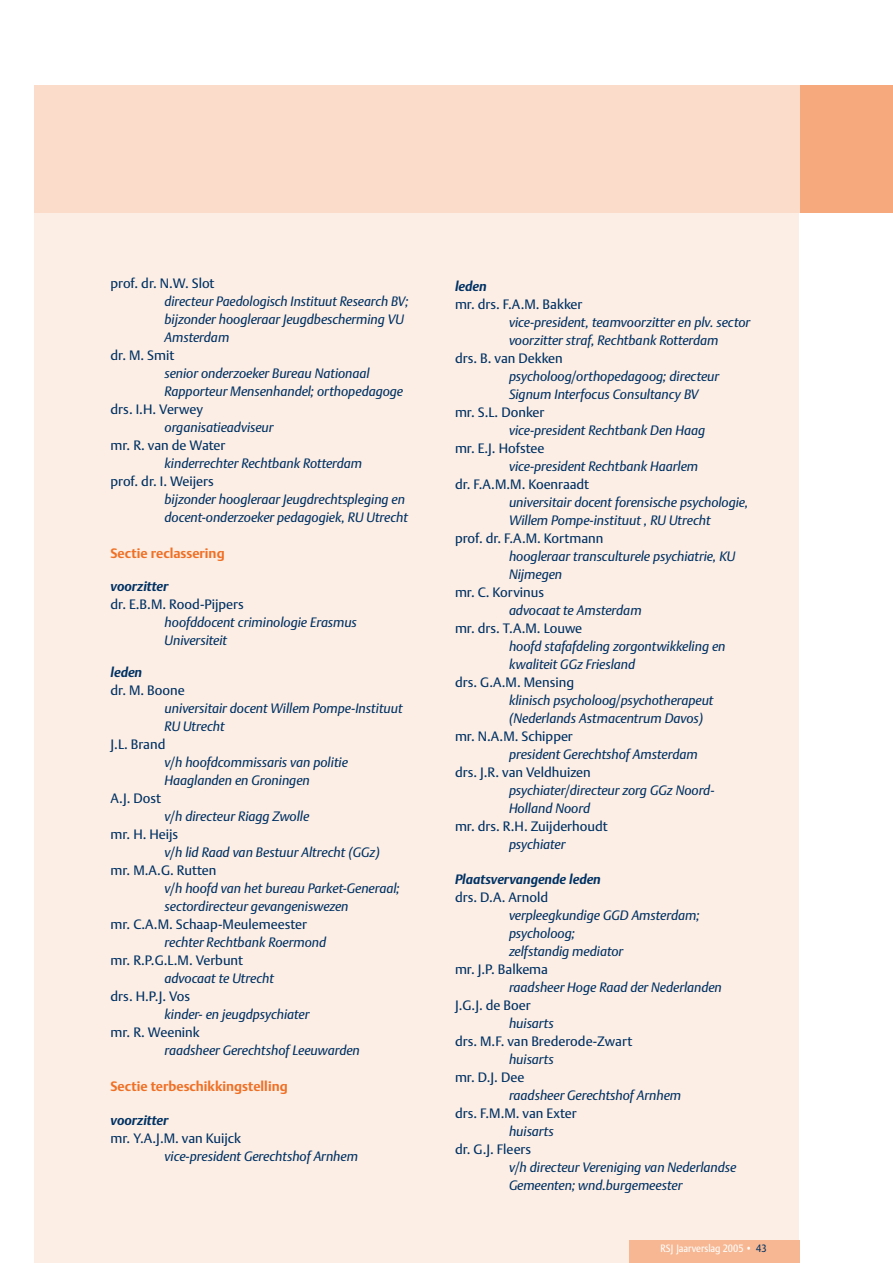
<style>
.page{position:relative;width:893px;height:1263px;background:#fff}
.page>*{position:absolute;margin:0;border:0;box-sizing:border-box;transform-origin:0 0}
.t1{font:italic 13.5px/18px "DTL Argo ST";letter-spacing:-.005em;color:#003264}
.t2{font:13.5px "DTL Argo ST";color:#003264}
.t3{font:italic 700 13.5px "DTL Argo ST";letter-spacing:-.005em;color:#003264}
.t4{font:700 13.5px "DTL Argo ST";color:#ef7025}
.t5{font:10.5px "DTL Argo T";color:#fff;scale:.89 1}
.s1{color:#003264}
</style>
<div class="page">
<div style="left:799px;top:85px;width:94px;height:128px;background:#f5a97c"></div>
<div style="left:35px;top:85px;width:764px;height:1178px;background:#fdeee5"></div>
<div style="left:34px;top:85px;width:765px;height:128px;background:#fbdbc9"></div>
<div style="left:629px;top:1240px;width:170px;height:23px;background:#f7b792"></div>
<p class="t2" style="left:111px;top:275px;width:106px">prof. dr. N.W. Slot</p>
<p class="t1" style="left:165px;top:292px;width:246px">directeur Paedologisch Instituut Research BV; bijzonder hoogleraar Jeugdbescherming VU<br>Amsterdam</p>
<p class="t2" style="left:111px;top:347px;width:65px">dr. M. Smit</p>
<p class="t1" style="left:165px;top:364px;width:240px">senior onderzoeker Bureau Nationaal<br>Rapporteur Mensenhandel; orthopedagoge</p>
<p class="t2" style="left:111px;top:401px;width:94px">drs. I.H. Verwey</p>
<p class="t1" style="left:165px;top:418px;width:111px">organisatieadviseur</p>
<p class="t2" style="left:111px;top:437px;width:116px">mr. R. van de Water</p>
<p class="t1" style="left:165px;top:454px;width:199px">kinderrechter Rechtbank Rotterdam</p>
<p class="t2" style="left:111px;top:473px;width:105px">prof. dr. I. Weijers</p>
<p class="t1" style="left:165px;top:490px;width:245px">bijzonder hoogleraar Jeugdrechtspleging en docent-onderzoeker pedagogiek, RU Utrecht</p>
<p class="t4" style="left:111px;top:545px;width:116px">Sectie reclassering</p>
<p class="t3" style="left:111px;top:578px;width:59px">voorzitter</p>
<p class="t2" style="left:111px;top:596px;width:135px">dr. E.B.M. Rood-Pijpers</p>
<p class="t1" style="left:165px;top:613px;width:194px">hoofddocent criminologie Erasmus<br>Universiteit</p>
<p class="t3" style="left:111px;top:664px;width:33px">leden</p>
<p class="t2" style="left:111px;top:682px;width:76px">dr. M. Boone</p>
<p class="t1" style="left:165px;top:699px;width:240px">universitair docent Willem Pompe-Instituut<br>RU Utrecht</p>
<p class="t2" style="left:111px;top:736px;width:56px">J.L. Brand</p>
<p class="t1" style="left:165px;top:753px;width:185px">v/h hoofdcommissaris van politie<br>Haaglanden en Groningen</p>
<p class="t2" style="left:111px;top:790px;width:52px">A.J. Dost</p>
<p class="t1" style="left:165px;top:807px;width:146px">v/h directeur Riagg Zwolle</p>
<p class="t2" style="left:111px;top:826px;width:69px">mr. H. Heijs</p>
<p class="t1" style="left:165px;top:843px;width:217px">v/h lid Raad van Bestuur Altrecht (GGz)</p>
<p class="t2" style="left:111px;top:862px;width:107px">mr. M.A.G. Rutten</p>
<p class="t1" style="left:165px;top:879px;width:237px">v/h hoofd van het bureau Parket-Generaal; sectordirecteur gevangeniswezen</p>
<p class="t2" style="left:111px;top:916px;width:198px">mr. C.A.M. Schaap-Meulemeester</p>
<p class="t1" style="left:165px;top:933px;width:163px">rechter Rechtbank Roermond</p>
<p class="t2" style="left:111px;top:952px;width:134px">mr. R.P.G.L.M. Verbunt</p>
<p class="t1" style="left:165px;top:969px;width:111px">advocaat te Utrecht</p>
<p class="t2" style="left:111px;top:988px;width:81px">drs. H.P.J. Vos</p>
<p class="t1" style="left:165px;top:1005px;width:146px">kinder- en jeugdpsychiater</p>
<p class="t2" style="left:111px;top:1024px;width:91px">mr. R. Weenink</p>
<p class="t1" style="left:165px;top:1041px;width:197px">raadsheer Gerechtshof Leeuwarden</p>
<p class="t4" style="left:111px;top:1078px;width:179px">Sectie terbeschikkingstelling</p>
<p class="t3" style="left:111px;top:1112px;width:59px">voorzitter</p>
<p class="t2" style="left:111px;top:1130px;width:132px">mr. Y.A.J.M. van Kuijck</p>
<p class="t1" style="left:165px;top:1147px;width:195px">vice-president Gerechtshof Arnhem</p>
<p class="t3" style="left:455px;top:278px;width:33px">leden</p>
<p class="t2" style="left:455px;top:296px;width:129px">mr. drs. F.A.M. Bakker</p>
<p class="t1" style="left:509px;top:313px;width:243px">vice-president, teamvoorzitter en plv. sector voorzitter straf, Rechtbank Rotterdam</p>
<p class="t2" style="left:455px;top:350px;width:109px">drs. B. van Dekken</p>
<p class="t1" style="left:509px;top:367px;width:212px">psycholoog/orthopedagoog; directeur<br>Signum Interfocus Consultancy BV</p>
<p class="t2" style="left:455px;top:404px;width:91px">mr. S.L. Donker</p>
<p class="t1" style="left:509px;top:421px;width:198px">vice-president Rechtbank Den Haag</p>
<p class="t2" style="left:455px;top:440px;width:91px">mr. E.J. Hofstee</p>
<p class="t1" style="left:509px;top:457px;width:191px">vice-president Rechtbank Haarlem</p>
<p class="t2" style="left:455px;top:476px;width:136px">dr. F.A.M.M. Koenraadt</p>
<p class="t1" style="left:509px;top:493px;width:241px">universitair docent forensische psychologie,<br>Willem Pompe-instituut , RU Utrecht</p>
<p class="t2" style="left:455px;top:530px;width:150px">prof. dr. F.A.M. Kortmann</p>
<p class="t1" style="left:509px;top:547px;width:228px">hoogleraar transculturele psychiatrie, KU<br>Nijmegen</p>
<p class="t2" style="left:455px;top:584px;width:90px">mr. C. Korvinus</p>
<p class="t1" style="left:509px;top:601px;width:134px">advocaat te Amsterdam</p>
<p class="t2" style="left:455px;top:620px;width:129px">mr. drs. T.A.M. Louwe</p>
<p class="t1" style="left:509px;top:637px;width:218px">hoofd stafafdeling zorgontwikkeling en kwaliteit GGz Friesland</p>
<p class="t2" style="left:455px;top:674px;width:121px">drs. G.A.M. Mensing</p>
<p class="t1" style="left:509px;top:691px;width:206px">klinisch psycholoog/psychotherapeut (Nederlands Astmacentrum Davos)</p>
<p class="t2" style="left:455px;top:728px;width:119px">mr. N.A.M. Schipper</p>
<p class="t1" style="left:509px;top:745px;width:190px">president Gerechtshof Amsterdam</p>
<p class="t2" style="left:455px;top:764px;width:137px">drs. J.R. van Veldhuizen</p>
<p class="t1" style="left:509px;top:781px;width:207px">psychiater/directeur zorg GGz Noord-<br>Holland Noord</p>
<p class="t2" style="left:455px;top:818px;width:154px">mr. drs. R.H. Zuijderhoudt</p>
<p class="t1" style="left:509px;top:835px;width:58px">psychiater</p>
<p class="t3" style="left:455px;top:871px;width:147px">Plaatsvervangende leden</p>
<p class="t2" style="left:455px;top:889px;width:95px">drs. D.A. Arnold</p>
<p class="t1" style="left:509px;top:906px;width:192px">verpleegkundige GGD Amsterdam; psycholoog;<br>zelfstandig mediator</p>
<p class="t2" style="left:455px;top:961px;width:94px">mr. J.P. Balkema</p>
<p class="t1" style="left:509px;top:978px;width:214px">raadsheer Hoge Raad der Nederlanden</p>
<p class="t2" style="left:455px;top:997px;width:77px">J.G.J. de Boer</p>
<p class="t1" style="left:509px;top:1014px;width:46px">huisarts</p>
<p class="t2" style="left:455px;top:1033px;width:179px">drs. M.F. van Brederode-Zwart</p>
<p class="t1" style="left:509px;top:1050px;width:46px">huisarts</p>
<p class="t2" style="left:455px;top:1069px;width:71px">mr. D.J. Dee</p>
<p class="t1" style="left:509px;top:1086px;width:174px">raadsheer Gerechtshof Arnhem</p>
<p class="t2" style="left:455px;top:1105px;width:123px">drs. F.M.M. van Exter</p>
<p class="t1" style="left:509px;top:1122px;width:46px">huisarts</p>
<p class="t2" style="left:455px;top:1141px;width:78px">dr. G.J. Fleers</p>
<p class="t1" style="left:509px;top:1158px;width:229px">v/h directeur Vereniging van Nederlandse<br>Gemeenten; wnd.burgemeester</p>
<p class="t5" style="left:660px;top:1242px;width:121px">RSJ Jaarverslag 2005 • <span class="s1">43</span></p>
</div>
